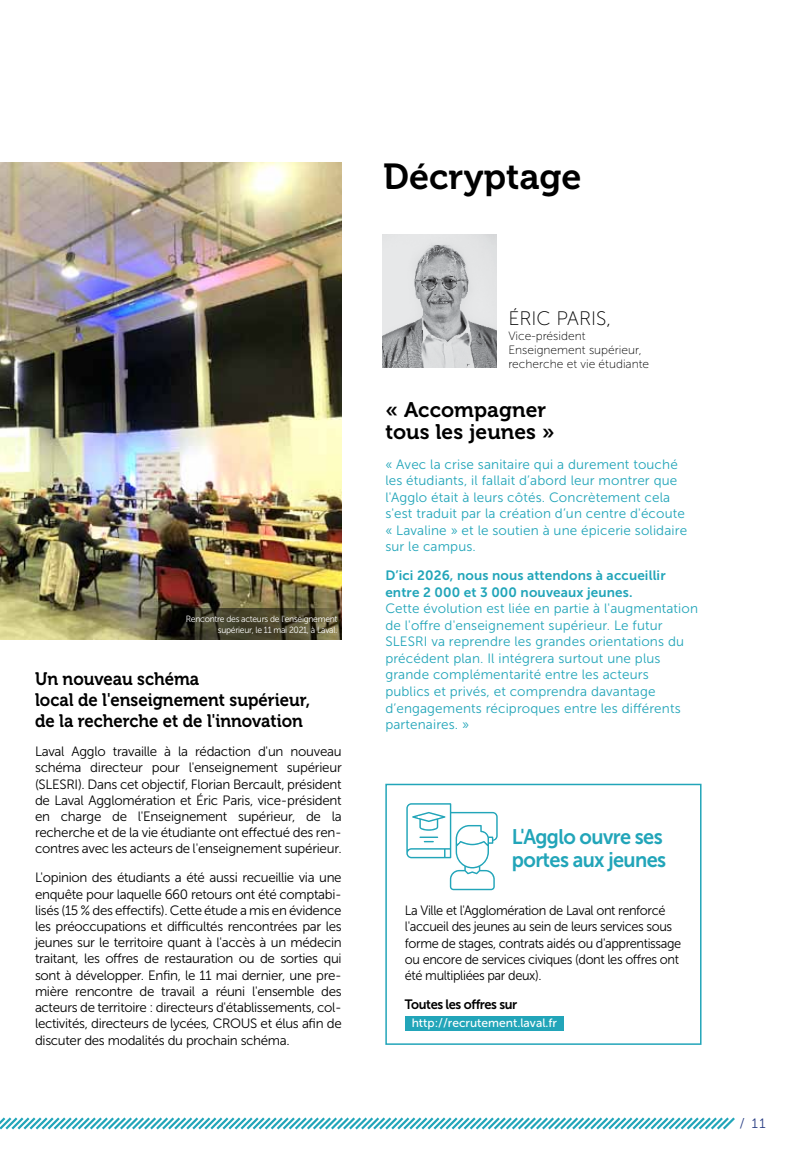
<style>
.page{position:relative;width:787px;height:1149px;background:#fff}
.page>*{position:absolute;margin:0;border:0;box-sizing:border-box;transform-origin:0 0}
.t1{font:36px "Museo 700";color:#000}
.t2{font:21px/22.5px "Museo Sans 700";letter-spacing:-.03em;color:#22a5b9;scale:.95 1}
.t3{font:21px/22.5px "Museo 700";letter-spacing:.005em;color:#000}
.t4{font:19.5px "Museo Sans 100";color:#000}
.t5{font:18px/21px "Museo 700";color:#000;scale:.93 1}
.t6{font:13.5px/16.2px "Museo Sans 300";letter-spacing:-.03em;color:#000;text-align:justify}
.t7{font:13.5px/16.5px "Museo Sans 300";letter-spacing:.01em;color:#22a5b9}
.t8{font:13.5px/16.2px "Museo Sans 300";letter-spacing:-.03em;color:#000;scale:.95 1}
.t9{font:13.5px/16.5px "Museo Sans 700";letter-spacing:.01em;color:#22a5b9}
.t10{font:13.5px "Museo Sans 700";letter-spacing:-.03em;color:#000;scale:.95 1}
.t11{font:13.5px "Museo Slab 300";color:#273c83}
.t12{font:12px/14.4px "Museo Sans 100";color:#000}
.t13{font:12px "Museo Sans 500";color:#fff}
.t14{font:9px/10.8px "Museo Sans 300";letter-spacing:-.03em;color:#fff;text-align:right;scale:.95 1}
</style>
<div class="page">
<div style="left:385px;top:783px;width:316px;height:261px;background:#fff;border:2px solid #22a5b9"></div>
<img style="left:0;top:162px;width:342px;height:477px">
<svg style="left:0;top:1117px;width:735px;height:13px"></svg>
<img style="left:383px;top:234px;width:114px;height:133px">
<svg style="left:133px;top:608px;width:209px;height:31px;background:#48442d"></svg>
<svg style="left:406px;top:803px;width:92px;height:88px"></svg>
<div style="left:405px;top:1015px;width:159px;height:15px;background:#22a5b9"></div>
<h1 class="t1" style="left:383px;top:157px;width:200px">Décryptage</h1>
<p class="t14" style="left:186px;top:613px;width:161px">Rencontre des acteurs de l'enseignement supérieur, le 11 mai 2021, à Laval.</p>
<h3 class="t5" style="left:35px;top:668px;width:297px">Un nouveau schéma<br>local de l'enseignement supérieur, de la recherche et de l'innovation</h3>
<p class="t6" style="left:35px;top:743px;width:308px">Laval Agglo travaille à la rédaction d'un nouveau schéma directeur pour l'enseignement supérieur (SLESRI). Dans cet objectif, Florian Bercault, président de Laval Agglomération et Éric Paris, vice-président en charge de l'Enseignement supérieur, de la recherche et de la vie étudiante ont effectué des ren&shy;contres avec les acteurs de l'enseignement supérieur.</p>
<p class="t6" style="left:35px;top:869px;width:308px">L'opinion des étudiants a été aussi recueillie via une enquête pour laquelle 660 retours ont été comptabi&shy;lisés (15 % des effectifs). Cette étude a mis en évidence les préoccupations et difficultés rencontrées par les jeunes sur le territoire quant à l'accès à un médecin traitant, les offres de restauration ou de sorties qui sont à développer. Enfin, le 11 mai dernier, une pre&shy;mière rencontre de travail a réuni l'ensemble des acteurs de territoire : directeurs d'établissements, col&shy;lectivités, directeurs de lycées, CROUS et élus afin de discuter des modalités du prochain schéma.</p>
<h3 class="t4" style="left:508px;top:308px;width:22px">Éric</h3>
<h3 class="t4" style="left:556px;top:308px;width:22px">Paris</h3>
<h3 class="t4" style="left:606px;top:308px;width:6px">,</h3>
<p class="t12" style="left:508px;top:328px;width:142px">Vice-président<br>Enseignement supérieur, recherche et vie étudiante</p>
<h2 class="t3" style="left:385px;top:398px;width:171px">« Accompagner tous les jeunes »</h2>
<p class="t7" style="left:385px;top:455px;width:303px">« Avec la crise sanitaire qui a durement touché les étudiants, il fallait d’abord leur montrer que l'Agglo était à leurs côtés. Concrètement cela s'est traduit par la création d’un centre d'écoute « Lavaline » et le soutien à une épicerie solidaire sur le campus.</p>
<p class="t9" style="left:385px;top:567px;width:282px">D’ici 2026, nous nous attendons à accueillir entre 2 000 et 3 000 nouveaux jeunes.</p>
<p class="t7" style="left:385px;top:600px;width:314px">Cette évolution est liée en partie à l'augmentation de l'offre d'enseignement supérieur. Le futur SLESRI va reprendre les grandes orientations du précédent plan. Il intégrera surtout une plus grande complémentarité entre les acteurs<br>publics et privés, et comprendra davantage d’engagements réciproques entre les différents partenaires. »</p>
<h2 class="t2" style="left:512px;top:825px;width:164px">L'Agglo ouvre ses portes aux jeunes</h2>
<p class="t8" style="left:405px;top:902px;width:292px">La Ville et l'Agglomération de Laval ont renforcé l'accueil des jeunes au sein de leurs services sous forme de stages, contrats aidés ou d'apprentissage ou encore de services civiques (dont les offres ont été multipliées par deux).</p>
<p class="t10" style="left:405px;top:996px;width:120px">Toutes les offres sur</p>
<p class="t13" style="left:411px;top:1016px;width:147px">http://recrutement.laval.fr</p>
<p class="t11" style="left:739px;top:1115px;width:28px">/ 11</p>
</div>
